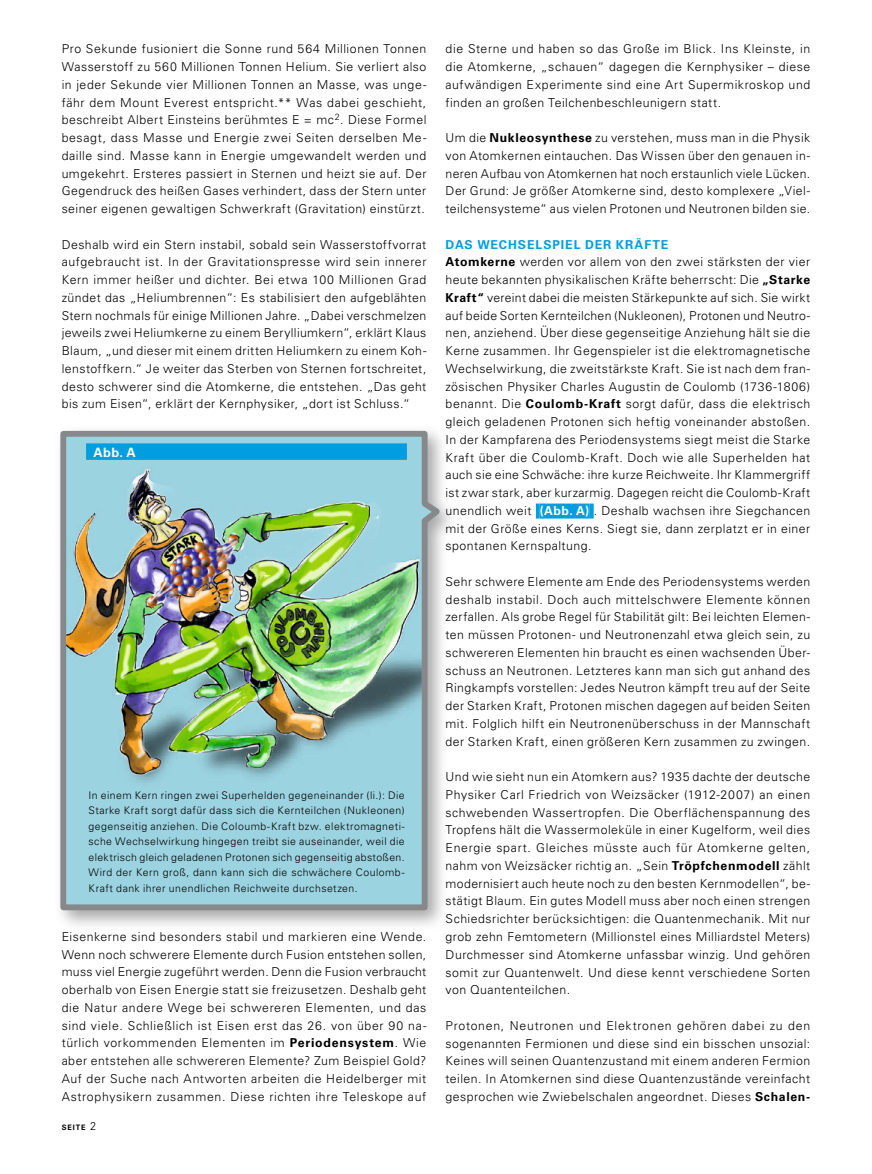
<style>
.page{position:relative;width:872px;height:1174px;background:#fff}
.page>*{position:absolute;margin:0;border:0;box-sizing:border-box;transform-origin:0 0}
.t1{font:700 12.9px "Univers LT";color:#fff}
.t2{font:300 12.3px/17.7px "Univers LT";letter-spacing:.035em;color:#000;text-align:justify}
.t3{font:700 12.3px "Univers LT";letter-spacing:.08em;color:#009ee0}
.t4{font:300 10.5px/15.5px "Univers LT";letter-spacing:.04em;color:#000;text-align:justify}
.t5{font:700 7.5px "Univers LT";letter-spacing:.125em;color:#000}
.s1{font-weight:700}
.s2{font-weight:300;font-size:11.25px}
.s3{font-weight:700;color:#009ee0}
.s4{font-weight:700;color:#fff}
</style>
<div class="page">
<svg style="left:536px;top:503px;width:4px;height:15px"></svg>
<div style="left:540px;top:503px;width:50px;height:15px;background:#009ee0"></div>
<hr style="left:590px;top:503px;width:3px;height:15px;background:#009ee0">
<div style="left:53px;top:424px;width:407px;height:507px;background:#000;opacity:.35"></div>
<svg style="left:57px;top:428px;width:390px;height:485px"></svg>
<img style="left:66px;top:437px;width:365px;height:467px">
<div style="left:86px;top:443px;width:321px;height:17px;background:#009ee0"></div>
<p class="t2" style="left:62px;top:40px;width:366px">Pro Sekunde fusioniert die Sonne rund 564 Millionen Tonnen Wasserstoff zu 560 Millionen Tonnen Helium. Sie verliert also in jeder Sekunde vier Millionen Tonnen an Masse, was unge&shy;fähr dem Mount Everest entspricht.** Was dabei geschieht, beschreibt Albert Einsteins berühmtes E = mc<sup>2</sup>. Diese Formel besagt, dass Masse und Energie zwei Seiten derselben Me&shy;daille sind. Masse kann in Energie umgewandelt werden und umgekehrt. Ersteres passiert in Sternen und heizt sie auf. Der Gegendruck des heißen Gases verhindert, dass der Stern unter seiner eigenen gewaltigen Schwerkraft (Gravitation) einstürzt.</p>
<p class="t2" style="left:62px;top:235px;width:366px">Deshalb wird ein Stern instabil, sobald sein Wasserstoffvorrat aufgebraucht ist. In der Gravitationspresse wird sein innerer Kern immer heißer und dichter. Bei etwa 100 Millionen Grad zündet das „Heliumbrennen“: Es stabilisiert den aufgeblähten Stern nochmals für einige Millionen Jahre. „Dabei verschmelzen jeweils zwei Heliumkerne zu einem Berylliumkern“, erklärt Klaus Blaum, „und dieser mit einem dritten Heliumkern zu einem Koh&shy;lenstoffkern.“ Je weiter das Sterben von Sternen fortschreitet, desto schwerer sind die Atomkerne, die entstehen. „Das geht bis zum Eisen“, erklärt der Kernphysiker, „dort ist Schluss.“</p>
<p class="t1" style="left:94px;top:445px;width:44px">Abb. A</p>
<p class="t4" style="left:89px;top:787px;width:318px">In einem Kern ringen zwei Superhelden gegeneinander (li.): Die Starke Kraft sorgt dafür dass sich die Kernteilchen (Nukleonen) gegenseitig anziehen. Die Coloumb-Kraft bzw. elektromagneti&shy;sche Wechselwirkung hingegen treibt sie auseinander, weil die elektrisch gleich geladenen Protonen sich gegenseitig abstoßen.<br>Wird der Kern groß, dann kann sich die schwächere Coulomb-Kraft dank ihrer unendlichen Reichweite durchsetzen.</p>
<p class="t2" style="left:62px;top:927px;width:366px">Eisenkerne sind besonders stabil und markieren eine Wende.<br>Wenn noch schwerere Elemente durch Fusion entstehen sollen, muss viel Energie zugeführt werden. Denn die Fusion verbraucht oberhalb von Eisen Energie statt sie freizusetzen. Deshalb geht die Natur andere Wege bei schwereren Elementen, und das sind viele. Schließlich ist Eisen erst das 26. von über 90 na&shy;türlich vorkommenden Elementen im <span class="s1">Periodensystem</span>. Wie aber entstehen alle schwereren Elemente? Zum Beispiel Gold?<br>Auf der Suche nach Antworten arbeiten die Heidelberger mit Astrophysikern zusammen. Diese richten ihre Teleskope auf</p>
<p class="t5" style="left:62px;top:1122px;width:36px">SEITE <span class="s2">2</span></p>
<p class="t2" style="left:445px;top:40px;width:366px">die Sterne und haben so das Große im Blick. Ins Kleinste, in die Atomkerne, „schauen“ dagegen die Kernphysiker – diese aufwändigen Experimente sind eine Art Supermikroskop und finden an großen Teilchenbeschleunigern statt.</p>
<p class="t2" style="left:445px;top:129px;width:366px">Um die <span class="s1">Nukleosynthese</span> zu verstehen, muss man in die Physik von Atomkernen eintauchen. Das Wissen über den genauen in&shy;neren Aufbau von Atomkernen hat noch erstaunlich viele Lücken.<br>Der Grund: Je größer Atomkerne sind, desto komplexere „Viel&shy;teilchensysteme“ aus vielen Protonen und Neutronen bilden sie.</p>
<p class="t3" style="left:445px;top:237px;width:72px">Das Wechse</p>
<p class="t3" style="left:535px;top:237px;width:16px">lspie</p>
<p class="t2" style="left:445px;top:235px;width:366px;text-align:left;text-indent:128px"><span class="s3">l de r Kräfte<br></span><span class="s1">Atomkerne</span> werden vor allem von den zwei stärksten der vier heute bekannten physikalischen Kräfte beherrscht: Die <span class="s1">„Starke Kraft“</span> vereint dabei die meisten Stärkepunkte auf sich. Sie wirkt auf beide Sorten Kernteilchen (Nukleonen), Protonen und Neutro&shy;nen, anziehend. Über diese gegenseitige Anziehung hält sie die Kerne zusammen. Ihr Gegenspieler ist die elektromagnetische Wechselwirkung, die zweitstärkste Kraft. Sie ist nach dem fran&shy;zösischen Physiker Charles Augustin de Coulomb (1736-1806) benannt. Die <span class="s1">Coulomb-Kraft</span> sorgt dafür, dass die elektrisch gleich geladenen Protonen sich heftig voneinander abstoßen.<br>In der Kampfarena des Periodensystems siegt meist die Starke Kraft über die Coulomb-Kraft. Doch wie alle Superhelden hat auch sie eine Schwäche: ihre kurze Reichweite. Ihr Klammergriff ist zwar stark, aber kurzarmig. Dagegen reicht die Coulomb-Kraft unendlich weit <span class="s4">(Abb. A)</span> . Deshalb wachsen ihre Siegchancen mit der Größe eines Kerns. Siegt sie, dann zerplatzt er in einer spontanen Kernspaltung.</p>
<p class="t2" style="left:445px;top:572px;width:366px">Sehr schwere Elemente am Ende des Periodensystems werden deshalb instabil. Doch auch mittelschwere Elemente können zerfallen. Als grobe Regel für Stabilität gilt: Bei leichten Elemen&shy;ten müssen Protonen- und Neutronenzahl etwa gleich sein, zu schwereren Elementen hin braucht es einen wachsenden Über&shy;schuss an Neutronen. Letzteres kann man sich gut anhand des Ringkampfs vorstellen: Jedes Neutron kämpft treu auf der Seite der Starken Kraft, Protonen mischen dagegen auf beiden Seiten mit. Folglich hilft ein Neutronenüberschuss in der Mannschaft der Starken Kraft, einen größeren Kern zusammen zu zwingen.</p>
<p class="t2" style="left:445px;top:768px;width:366px">Und wie sieht nun ein Atomkern aus? 1935 dachte der deutsche Physiker Carl Friedrich von Weizsäcker (1912-2007) an einen schwebenden Wassertropfen. Die Oberflächenspannung des Tropfens hält die Wassermoleküle in einer Kugelform, weil dies Energie spart. Gleiches müsste auch für Atomkerne gelten, nahm von Weizsäcker richtig an. „Sein <span class="s1">Tröpfchenmodell</span> zählt modernisiert auch heute noch zu den besten Kernmodellen“, be&shy;stätigt Blaum. Ein gutes Modell muss aber noch einen strengen Schiedsrichter berücksichtigen: die Quantenmechanik. Mit nur grob zehn Femtometern (Millionstel eines Milliardstel Meters)<br>Durchmesser sind Atomkerne unfassbar winzig. Und gehören somit zur Quantenwelt. Und diese kennt verschiedene Sorten von Quantenteilchen.</p>
<p class="t2" style="left:445px;top:1016px;width:366px">Protonen, Neutronen und Elektronen gehören dabei zu den sogenannten Fermionen und diese sind ein bisschen unsozial:<br>Keines will seinen Quantenzustand mit einem anderen Fermion teilen. In Atomkernen sind diese Quantenzustände vereinfacht gesprochen wie Zwiebelschalen angeordnet. Dieses <span class="s1">Schalen-</span></p>
</div>
